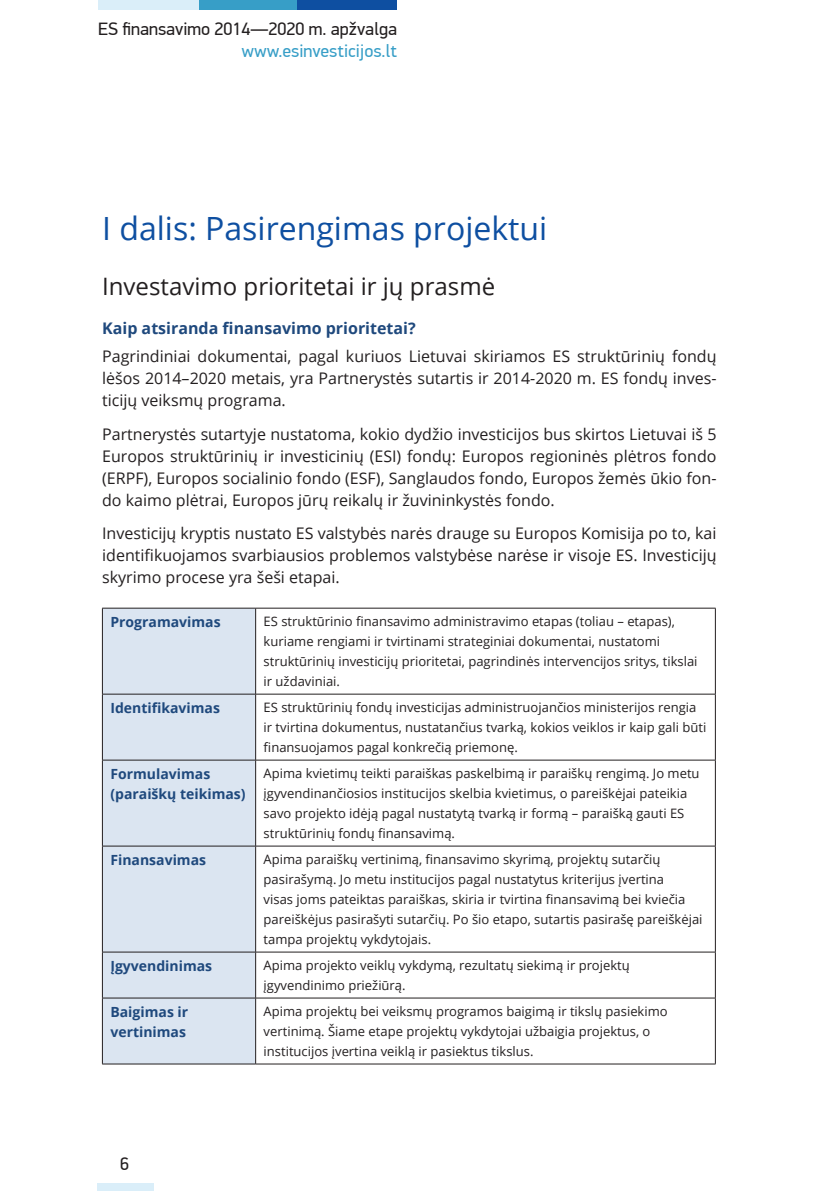
<style>
.page{position:relative;width:840px;height:1191px;background:#fff}
.page>*{position:absolute;margin:0;border:0;box-sizing:border-box;transform-origin:0 0}
.zagolovok{font:32px "Open Sans";color:#0e4fa1}
.zagolovok_2{font:24px "Open Sans";color:#231f20}
.t1{font:18px "PF Din Display Pro";color:#231f20}
.t2{font:18px "PF Din Display Pro";color:#379ec7}
.Paragraph_Style_2{font:16px/22px "Open Sans";color:#231f20;text-align:justify}
.Paragraph_Style_2-2{font:700 16px "Open Sans";color:#1f497d}
.t3{font:700 14px/20px "Open Sans";color:#1f497d}
.t4{font:13px/20px "Open Sans";color:#231f20}
</style>
<div class="page">
<div style="left:296px;top:0;width:100px;height:9px;background:#0e4fa1"></div>
<div style="left:196px;top:0;width:100px;height:9px;background:#379ec7"></div>
<div style="left:98px;top:0;width:100px;height:9px;background:#daeef9"></div>
<div style="left:97px;top:1183px;width:56px;height:8px;background:#daeef9"></div>
<div style="left:103px;top:609px;width:152px;height:454px;background:#dbe5f1"></div>
<hr style="left:102px;top:608px;width:153px;height:1px;background:#231f20">
<hr style="left:102px;top:608px;width:1px;height:86px;background:#231f20">
<hr style="left:255px;top:608px;width:460px;height:1px;background:#231f20">
<hr style="left:255px;top:608px;width:1px;height:86px;background:#231f20">
<hr style="left:714px;top:608px;width:1px;height:86px;background:#231f20">
<hr style="left:102px;top:694px;width:153px;height:1px;background:#231f20">
<hr style="left:102px;top:694px;width:1px;height:66px;background:#231f20">
<hr style="left:255px;top:694px;width:460px;height:1px;background:#231f20">
<hr style="left:255px;top:694px;width:1px;height:66px;background:#231f20">
<hr style="left:714px;top:694px;width:1px;height:66px;background:#231f20">
<hr style="left:102px;top:759px;width:153px;height:1px;background:#231f20">
<hr style="left:102px;top:760px;width:1px;height:86px;background:#231f20">
<hr style="left:255px;top:759px;width:460px;height:1px;background:#231f20">
<hr style="left:255px;top:760px;width:1px;height:86px;background:#231f20">
<hr style="left:714px;top:760px;width:1px;height:86px;background:#231f20">
<hr style="left:102px;top:845px;width:153px;height:1px;background:#231f20">
<hr style="left:102px;top:846px;width:1px;height:105px;background:#231f20">
<hr style="left:255px;top:845px;width:460px;height:1px;background:#231f20">
<hr style="left:255px;top:846px;width:1px;height:105px;background:#231f20">
<hr style="left:714px;top:846px;width:1px;height:105px;background:#231f20">
<hr style="left:102px;top:951px;width:153px;height:1px;background:#231f20">
<hr style="left:102px;top:952px;width:1px;height:45px;background:#231f20">
<hr style="left:255px;top:951px;width:460px;height:1px;background:#231f20">
<hr style="left:255px;top:952px;width:1px;height:45px;background:#231f20">
<hr style="left:714px;top:952px;width:1px;height:45px;background:#231f20">
<hr style="left:102px;top:997px;width:153px;height:1px;background:#231f20">
<hr style="left:102px;top:998px;width:1px;height:65px;background:#231f20">
<hr style="left:255px;top:997px;width:460px;height:1px;background:#231f20">
<hr style="left:255px;top:998px;width:1px;height:65px;background:#231f20">
<hr style="left:714px;top:998px;width:1px;height:65px;background:#231f20">
<hr style="left:102px;top:1063px;width:153px;height:1px;background:#231f20">
<hr style="left:255px;top:1063px;width:460px;height:1px;background:#231f20">
<h3 class="t1" style="left:98px;top:18px;width:300px">ES finansavimo 2014—2020 m. apžvalga</h3>
<h3 class="t2" style="left:241px;top:40px;width:157px">www.esinvesticijos.lt</h3>
<p class="zagolovok" style="left:102px;top:206px;width:446px">I dalis: Pasirengimas projektui</p>
<p class="zagolovok_2" style="left:102px;top:270px;width:394px">Investavimo prioritetai ir jų prasmė</p>
<p class="Paragraph_Style_2-2" style="left:102px;top:317px;width:315px">Kaip atsiranda finansavimo prioritetai?</p>
<p class="Paragraph_Style_2" style="left:102px;top:345px;width:615px">Pagrindiniai dokumentai, pagal kuriuos Lietuvai skiriamos ES struktūrinių fondų lėšos 2014–2020 metais, yra Partnerystės sutartis ir 2014-2020 m. ES fondų inves&shy;ticijų veiksmų programa.</p>
<p class="Paragraph_Style_2" style="left:102px;top:422px;width:615px">Partnerystės sutartyje nustatoma, kokio dydžio investicijos bus skirtos Lietuvai iš 5<br>Europos struktūrinių ir investicinių (ESI) fondų: Europos regioninės plėtros fondo (ERPF), Europos socialinio fondo (ESF), Sanglaudos fondo, Europos žemės ūkio fon&shy;do kaimo plėtrai, Europos jūrų reikalų ir žuvininkystės fondo.</p>
<p class="Paragraph_Style_2" style="left:102px;top:521px;width:615px">Investicijų kryptis nustato ES valstybės narės drauge su Europos Komisija po to, kai identifikuojamos svarbiausios problemos valstybėse narėse ir visoje ES. Investicijų skyrimo procese yra šeši etapai.</p>
<p class="t3" style="left:110px;top:611px;width:112px">Programavimas</p>
<p class="t4" style="left:263px;top:611px;width:435px">ES struktūrinio finansavimo administravimo etapas (toliau – etapas), kuriame rengiami ir tvirtinami strateginiai dokumentai, nustatomi struktūrinių investicijų prioritetai, pagrindinės intervencijos sritys, tikslai ir uždaviniai.</p>
<p class="t3" style="left:110px;top:697px;width:111px">Identifikavimas</p>
<p class="t4" style="left:263px;top:697px;width:444px">ES struktūrinių fondų investicijas administruojančios ministerijos rengia ir tvirtina dokumentus, nustatančius tvarką, kokios veiklos ir kaip gali būti finansuojamos pagal konkrečią priemonę.</p>
<p class="t3" style="left:110px;top:763px;width:137px">Formulavimas (paraiškų teikimas)</p>
<p class="t4" style="left:263px;top:763px;width:437px">Apima kvietimų teikti paraiškas paskelbimą ir paraiškų rengimą. Jo metu įgyvendinančiosios institucijos skelbia kvietimus, o pareiškėjai pateikia savo projekto idėją pagal nustatytą tvarką ir formą – paraišką gauti ES struktūrinių fondų finansavimą.</p>
<p class="t3" style="left:110px;top:849px;width:97px">Finansavimas</p>
<p class="t4" style="left:263px;top:849px;width:440px">Apima paraiškų vertinimą, finansavimo skyrimą, projektų sutarčių pasirašymą. Jo metu institucijos pagal nustatytus kriterijus įvertina<br>visas joms pateiktas paraiškas, skiria ir tvirtina finansavimą bei kviečia pareiškėjus pasirašyti sutarčių. Po šio etapo, sutartis pasirašę pareiškėjai tampa projektų vykdytojais.</p>
<p class="t3" style="left:110px;top:955px;width:103px">Įgyvendinimas</p>
<p class="t4" style="left:263px;top:955px;width:367px">Apima projekto veiklų vykdymą, rezultatų siekimą ir projektų įgyvendinimo priežiūrą.</p>
<p class="t3" style="left:110px;top:1001px;width:79px">Baigimas ir vertinimas</p>
<p class="t4" style="left:263px;top:1001px;width:405px">Apima projektų bei veiksmų programos baigimą ir tikslų pasiekimo vertinimą. Šiame etape projektų vykdytojai užbaigia projektus, o institucijos įvertina veiklą ir pasiektus tikslus.</p>
<h3 class="t1" style="left:120px;top:1153px;width:10px">6</h3>
</div>
